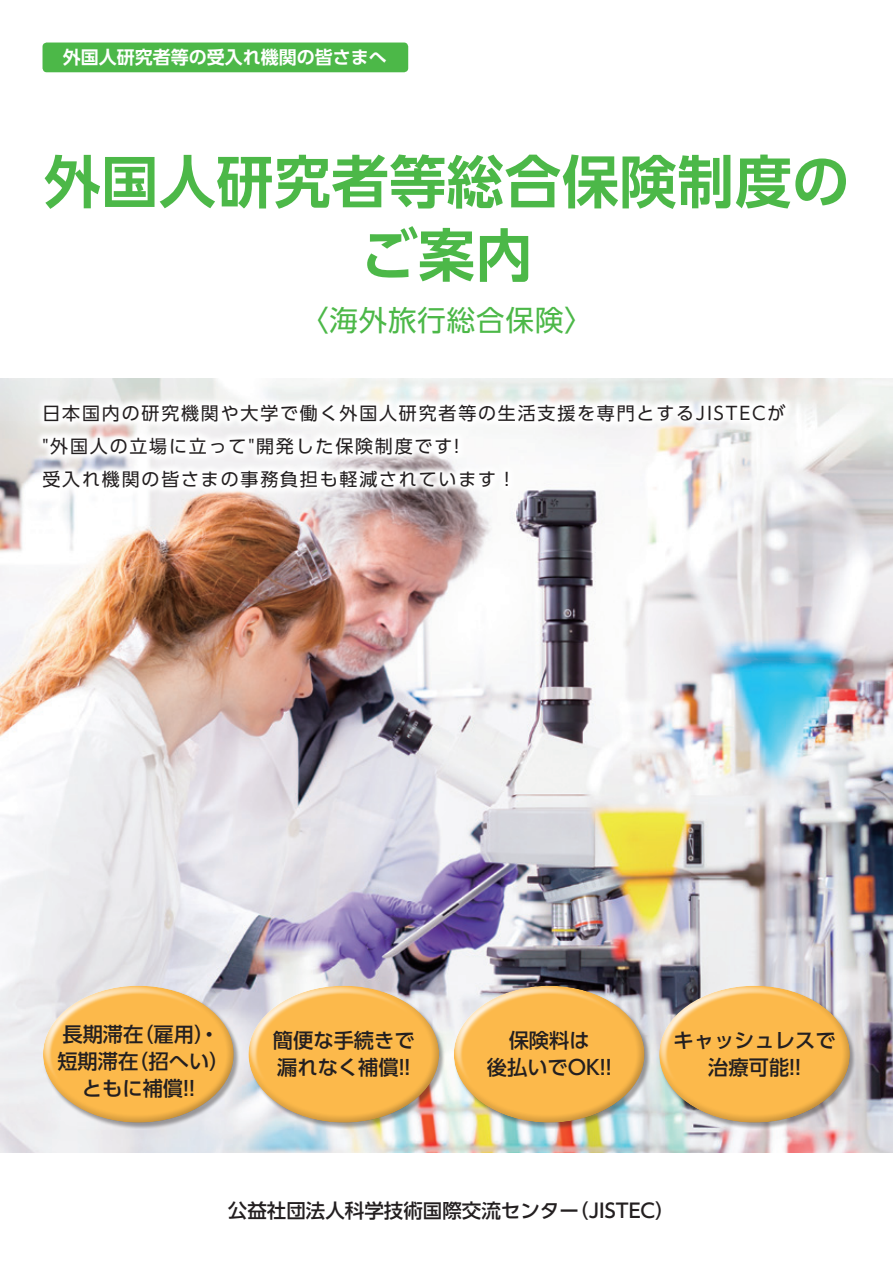
<style>
.page{position:relative;width:893px;height:1263px;background:#fff}
.page>*{position:absolute;margin:0;border:0;box-sizing:border-box;transform-origin:0 0}
.t1{font:700 57px/73.5px "UD Shin Go Pro De";letter-spacing:.01em;color:#4cb848;text-align:center}
.t2{font:28.5px "UD Shin Go Pro";letter-spacing:.03em;color:#4cb848}
.t3{font:500 20.25px/27px "UD Shin Go Pro";color:#231f20;text-align:center}
.t4{font:500 19.5px "UD Shin Go Pro";color:#231f20}
.t5{font:18px/33px "UD Shin Go Pro";letter-spacing:.1em;color:#231f20}
.t6{font:700 18px "UD Shin Go Pro De";color:#fff}
</style>
<div class="page">
<img style="left:0;top:378px;width:893px;height:774px">
<div style="left:43px;top:43px;width:365px;height:29px;background:#4cb848;border-radius:4px"></div>
<div style="left:43px;top:985px;width:197px;height:144px;background:#231f20;opacity:.4"></div>
<div style="left:34px;top:977px;width:186px;height:122px;background:#fff;opacity:.8"></div>
<div style="left:42px;top:985px;width:200px;height:139px;background:#231f20;opacity:.4"></div>
<div style="left:248px;top:985px;width:197px;height:144px;background:#231f20;opacity:.4"></div>
<div style="left:240px;top:977px;width:186px;height:122px;background:#fff;opacity:.8"></div>
<div style="left:247px;top:985px;width:201px;height:139px;background:#231f20;opacity:.4"></div>
<div style="left:454px;top:985px;width:197px;height:144px;background:#231f20;opacity:.4"></div>
<div style="left:445px;top:977px;width:186px;height:122px;background:#fff;opacity:.8"></div>
<div style="left:452px;top:985px;width:201px;height:139px;background:#231f20;opacity:.4"></div>
<div style="left:659px;top:985px;width:197px;height:144px;background:#231f20;opacity:.4"></div>
<div style="left:650px;top:977px;width:186px;height:122px;background:#fff;opacity:.8"></div>
<div style="left:658px;top:985px;width:201px;height:139px;background:#231f20;opacity:.4"></div>
<svg style="left:34px;top:395px;width:760px;height:101px"></svg>
<p class="t6" style="left:63px;top:43px;width:325px">外国人研究者等の受入れ機関の皆さまへ</p>
<h1 class="t1" style="left:44px;top:143px;width:807px">外国人研究者等総合保険制度のご案内</h1>
<h2 class="t2" style="left:300px;top:297px;width:294px">〈海外旅行総合保険〉</h2>
<p class="t5" style="left:43px;top:396px;width:744px">日本国内の研究機関や大学で働く外国人研究者等の生活支援を専門とするJISTECが"外国人の立場に立って"開発した保険制度です!<br>受入れ機関の皆さまの事務負担も軽減されています！</p>
<p class="t3" style="left:57px;top:1020px;width:174px">長期滞在（雇用）・短期滞在（招へい）ともに補償!!</p>
<p class="t3" style="left:273px;top:1026px;width:143px;text-align:left">簡便な手続きで漏れなく補償!!</p>
<p class="t3" style="left:487px;top:1026px;width:126px">保険料は<br>後払いでOK!!</p>
<p class="t3" style="left:674px;top:1026px;width:164px">キャッシュレスで治療可能!!</p>
<p class="t4" style="left:228px;top:1195px;width:448px">公益社団法人科学技術国際交流センター（JISTEC）</p>
</div>
